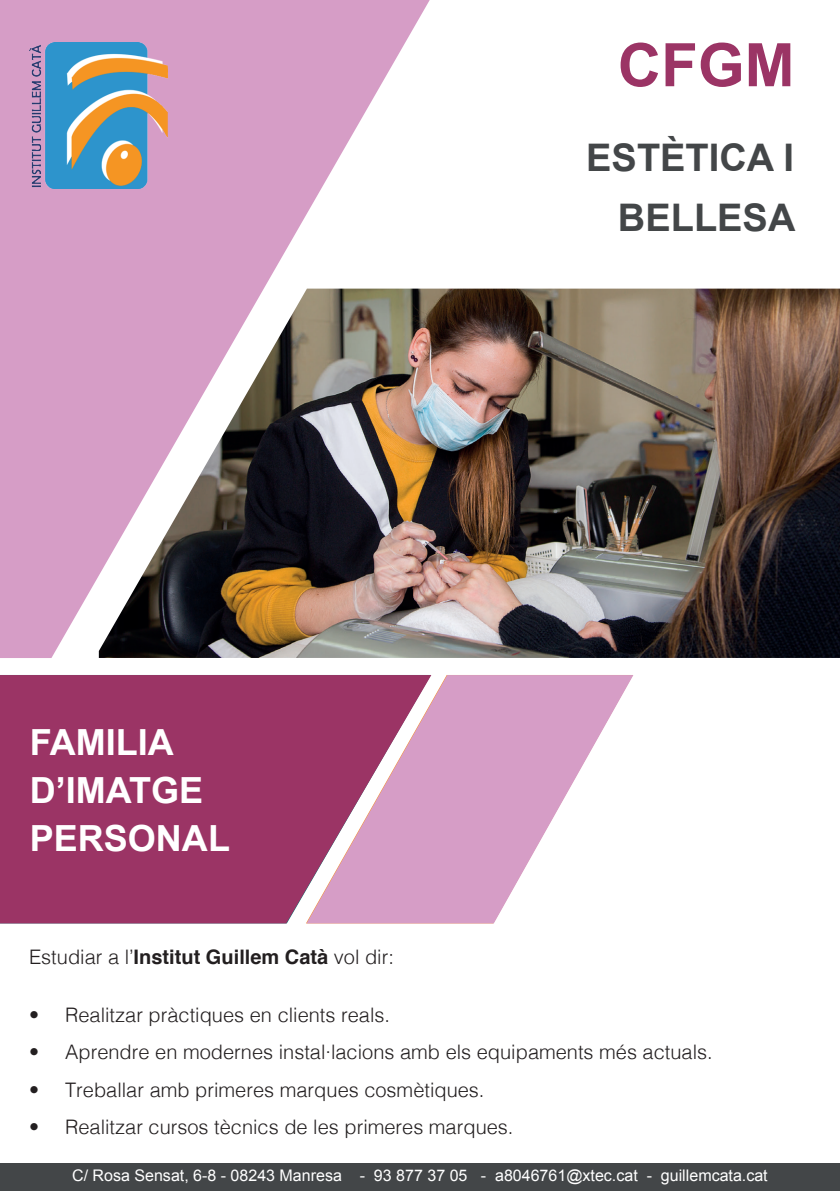
<style>
.page{position:relative;width:840px;height:1191px;background:#fff}
.page>*{position:absolute;margin:0;border:0;box-sizing:border-box;transform-origin:0 0}
.t1{font:700 60px "Arial";color:#9b3465}
.t2{font:700 38px/60px "Arial";color:#434648;text-align:right}
.t3{font:700 36px/48px "Arial";color:#fff}
.t4{font:300 20px "Helvetica";color:#231f20}
.t5{font:700 20px "Helvetica";color:#231f20}
.t6{font:16px "Arial";color:#fff}
.s1{font-weight:300}
</style>
<div class="page">
<svg style="left:0;top:0;width:431px;height:658px;fill:#d69dc6"></svg>
<img style="left:99px;top:289px;width:740px;height:369px">
<div style="left:0;top:1163px;width:839px;height:28px;background:#434648"></div>
<div style="left:0;top:675px;width:306px;height:248px;background:#9b3465"></div>
<svg style="left:306px;top:675px;width:327px;height:248px;fill:#d69dc6"></svg>
<img style="left:30px;top:43px;width:138px;height:146px">
<h1 class="t1" style="left:617px;top:26px;width:178px">CFGM</h1>
<h2 class="t2" style="left:586px;top:129px;width:210px">ESTÈTICA I<br>BELLESA</h2>
<h3 class="t3" style="left:30px;top:719px;width:202px">FAMILIA<br>D’IMATGE<br>PERSONAL</h3>
<p class="t5" style="left:29px;top:941px;width:366px"><span class="s1">Estudiar a l’</span>Institut Guillem Catà <span class="s1">vol dir:</span></p>
<p class="t4" style="left:29px;top:998px;width:362px">• Realitzar pràctiques en clients reals.</p>
<p class="t4" style="left:29px;top:1035px;width:684px">• Aprendre en modernes instal·lacions amb els equipaments més actuals.</p>
<p class="t4" style="left:29px;top:1072px;width:456px">• Treballar amb primeres marques cosmètiques.</p>
<p class="t4" style="left:29px;top:1110px;width:485px">• Realitzar cursos tècnics de les primeres marques.</p>
<p class="t6" style="left:72px;top:1165px;width:696px">C/ Rosa Sensat, 6-8 - 08243 Manresa - 93 877 37 05 - a8046761@xtec.cat - guillemcata.cat</p>
</div>
